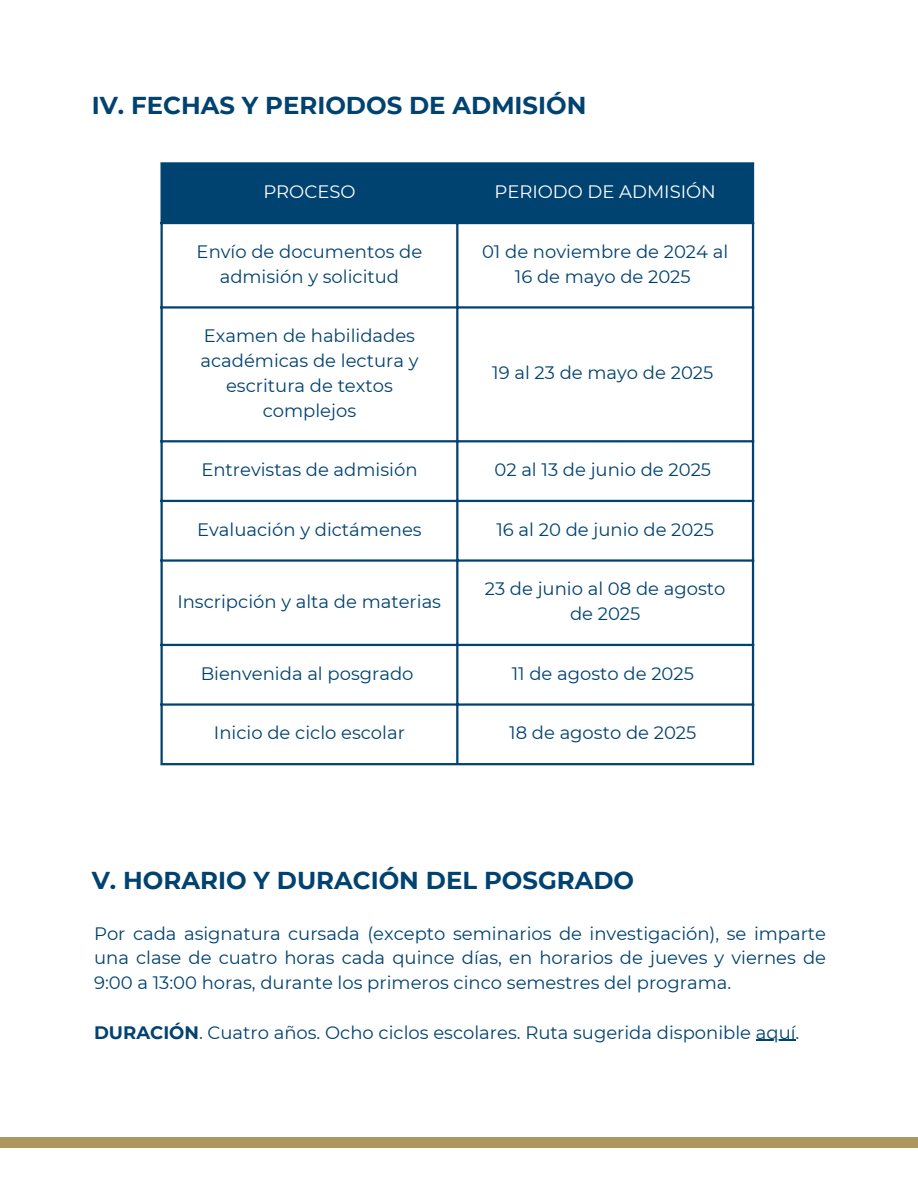
<style>
.page{position:relative;width:918px;height:1188px;background:#fff}
.page>*{position:absolute;margin:0;border:0;box-sizing:border-box;transform-origin:0 0}
.t1{font:700 24.45px "Montserrat";color:#004270}
.t2{font:18px/24.8px "Montserrat";color:#004270;text-align:center}
.t3{font:18px "Montserrat";color:#fff}
.s1{font-weight:700}
</style>
<div class="page">
<div style="left:0;top:1138px;width:918px;height:10px;background:#ac975e"></div>
<div style="left:163px;top:165px;width:589px;height:57px;background:#004270"></div>
<hr style="left:161px;top:165px;width:2px;height:598px;background:#004270">
<hr style="left:456px;top:165px;width:2px;height:598px;background:#004270">
<hr style="left:752px;top:165px;width:2px;height:598px;background:#004270">
<hr style="left:161px;top:162px;width:593px;height:3px;background:#004270">
<hr style="left:161px;top:222px;width:593px;height:2px;background:#004270">
<hr style="left:161px;top:306px;width:593px;height:3px;background:#004270">
<hr style="left:161px;top:440px;width:593px;height:2px;background:#004270">
<hr style="left:161px;top:500px;width:593px;height:2px;background:#004270">
<hr style="left:161px;top:559px;width:593px;height:3px;background:#004270">
<hr style="left:161px;top:644px;width:593px;height:2px;background:#004270">
<hr style="left:161px;top:703px;width:593px;height:3px;background:#004270">
<hr style="left:161px;top:763px;width:593px;height:2px;background:#004270">
<hr style="left:756px;top:1040px;width:40px;height:1px;background:#004270">
<h1 class="t1" style="left:92px;top:90px;width:496px">IV. FECHAS Y PERIODOS DE ADMISIÓN</h1>
<p class="t3" style="left:263px;top:181px;width:94px">PROCESO</p>
<p class="t3" style="left:494px;top:181px;width:223px">PERIODO DE ADMISIÓN</p>
<p class="t2" style="left:197px;top:239px;width:227px">Envío de documentos de admisión y solicitud</p>
<p class="t2" style="left:482px;top:239px;width:248px">01 de noviembre de 2024 al<br>16 de mayo de 2025</p>
<p class="t2" style="left:200px;top:323px;width:220px">Examen de habilidades académicas de lectura y escritura de textos complejos</p>
<p class="t2" style="left:492px;top:361px;width:223px">19 al 23 de mayo de 2025</p>
<p class="t2" style="left:201px;top:457px;width:218px">Entrevistas de admisión</p>
<p class="t2" style="left:495px;top:457px;width:218px">02 al 13 de junio de 2025</p>
<p class="t2" style="left:197px;top:517px;width:226px">Evaluación y dictámenes</p>
<p class="t2" style="left:496px;top:517px;width:219px">16 al 20 de junio de 2025</p>
<p class="t2" style="left:177px;top:589px;width:265px">Inscripción y alta de materias</p>
<p class="t2" style="left:485px;top:577px;width:242px">23 de junio al 08 de agosto de 2025</p>
<p class="t2" style="left:201px;top:661px;width:214px">Bienvenida al posgrado</p>
<p class="t2" style="left:512px;top:661px;width:184px">11 de agosto de 2025</p>
<p class="t2" style="left:214px;top:721px;width:192px">Inicio de ciclo escolar</p>
<p class="t2" style="left:509px;top:721px;width:189px">18 de agosto de 2025</p>
<h1 class="t1" style="left:92px;top:865px;width:544px">V. HORARIO Y DURACIÓN DEL POSGRADO</h1>
<p class="t2" style="left:94px;top:921px;width:734px;text-align:justify">Por cada asignatura cursada (excepto seminarios de investigación), se imparte una clase de cuatro horas cada quince días, en horarios de jueves y viernes de 9:00 a 13:00 horas, durante los primeros cinco semestres del programa.</p>
<p class="t2" style="left:94px;top:1020px;width:707px"><span class="s1">DURACIÓN</span>. Cuatro años. Ocho ciclos escolares. Ruta sugerida disponible aquí.</p>
</div>
